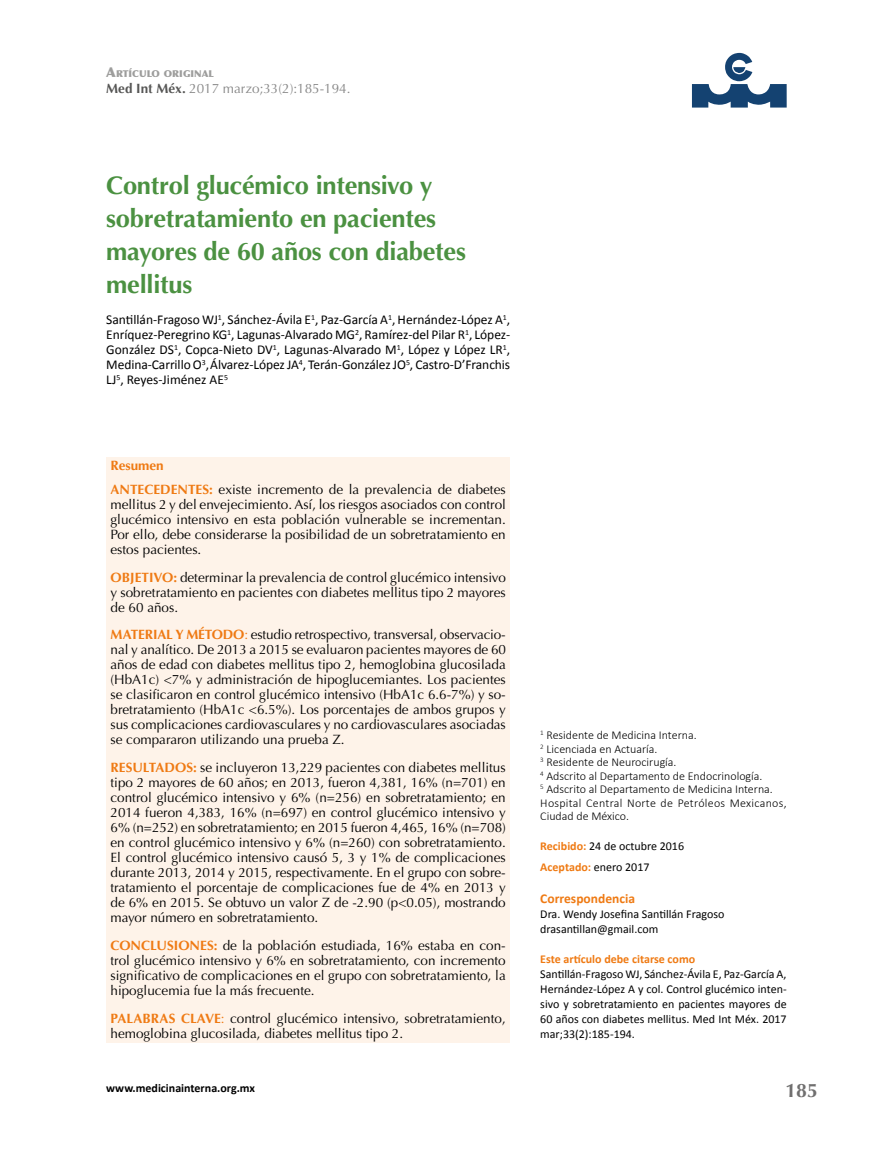
<style>
.page{position:relative;width:893px;height:1149px;background:#fff}
.page>*{position:absolute;margin:0;border:0;box-sizing:border-box;transform-origin:0 0}
.t1{font:700 25.5px/33px "Optima";letter-spacing:-.01em;color:#4b9141}
.t2{font:700 19.5px "Optima";color:#706f6f}
.t3{font:13.5px/15px "Optima";color:#000;text-align:justify}
.t4{font:13.5px/15px "Calibri";letter-spacing:-.005em;color:#000;text-align:justify}
.t5{font:13.5px "Optima";color:#878787}
.t6{font:700 13.5px "Calibri";color:#ef7a13}
.t7{font:12px/15px "Calibri";color:#000}
.t8{font:300 12px/13.5px "Calibri";color:#000}
.t9{font:700 12px "Calibri";color:#ef7a13}
.t10{font:700 12px "Calibri";color:#000}
.t11{font:900 9.45px "Optima";color:#9d9d9c}
.s1{font-size:13.5px}
.s2{font-weight:700;color:#575756}
.s3{font-weight:700;color:#ef7a13}
.s4{color:#ef7a13}
</style>
<div class="page">
<svg style="left:692px;top:53px;width:95px;height:54px"></svg>
<div style="left:106px;top:457px;width:404px;height:585px;background:#fef3e9"></div>
<p class="t11" style="left:106px;top:68px;width:109px"><span class="s1">A</span>RTÍCULO ORIGINAL</p>
<p class="t5" style="left:106px;top:80px;width:246px"><span class="s2">Med Int Méx.</span> 2017 marzo;33(2):185-194.</p>
<h1 class="t1" style="left:106px;top:169px;width:361px">Control glucémico intensivo y sobretratamiento en pacientes mayores de 60 años con diabetes mellitus</h1>
<p class="t4" style="left:106px;top:312px;width:405px">Santillán-Fragoso WJ<sup>1</sup>, Sánchez-Ávila E<sup>1</sup>, Paz-García A<sup>1</sup>, Hernández-López A<sup>1</sup>, Enríquez-Peregrino KG<sup>1</sup>, Lagunas-Alvarado MG<sup>2</sup>, Ramírez-del Pilar R<sup>1</sup>, López-González DS<sup>1</sup>, Copca-Nieto DV<sup>1</sup>, Lagunas-Alvarado M<sup>1</sup>, López y López LR<sup>1</sup>, Medina-Carrillo O<sup>3</sup>,Álvarez-López JA<sup>4</sup>, Terán-González JO<sup>5</sup>, Castro-D’Franchis LJ<sup>5</sup>, Reyes-Jiménez AE<sup>5</sup></p>
<p class="t3" style="left:111px;top:454px;width:397px;line-height:23.5px"><span class="s3">Resumen<br>ANTECEDENTES:</span> existe incremento de la prevalencia de diabetes</p>
<p class="t3" style="left:111px;top:496px;width:397px">mellitus 2 y del envejecimiento. Así, los riesgos asociados con control glucémico intensivo en esta población vulnerable se incrementan.<br>Por ello, debe considerarse la posibilidad de un sobretratamiento en estos pacientes.</p>
<p class="t3" style="left:111px;top:569px;width:397px"><span class="s3">OBJETIVO:</span> determinar la prevalencia de control glucémico intensivo y sobretratamiento en pacientes con diabetes mellitus tipo 2 mayores de 60 años.</p>
<p class="t3" style="left:111px;top:627px;width:397px"><span class="s3">MATERIAL Y MÉTODO</span><span class="s4">:</span> estudio retrospectivo, transversal, observacio&shy;nal y analítico. De 2013 a 2015 se evaluaron pacientes mayores de 60 años de edad con diabetes mellitus tipo 2, hemoglobina glucosilada (HbA1c) &lt;7% y administración de hipoglucemiantes. Los pacientes se clasificaron en control glucémico intensivo (HbA1c 6.6-7%) y so&shy;bretratamiento (HbA1c &lt;6.5%). Los porcentajes de ambos grupos y sus complicaciones cardiovasculares y no cardiovasculares asociadas se compararon utilizando una prueba Z.</p>
<p class="t3" style="left:111px;top:760px;width:397px"><span class="s3">RESULTADOS:</span> se incluyeron 13,229 pacientes con diabetes mellitus tipo 2 mayores de 60 años; en 2013, fueron 4,381, 16% (n=701) en control glucémico intensivo y 6% (n=256) en sobretratamiento; en 2014 fueron 4,383, 16% (n=697) en control glucémico intensivo y 6% (n=252) en sobretratamiento; en 2015 fueron 4,465, 16% (n=708) en control glucémico intensivo y 6% (n=260) con sobretratamiento.<br>El control glucémico intensivo causó 5, 3 y 1% de complicaciones durante 2013, 2014 y 2015, respectivamente. En el grupo con sobre&shy;tratamiento el porcentaje de complicaciones fue de 4% en 2013 y de 6% en 2015. Se obtuvo un valor Z de -2.90 (p&lt;0.05), mostrando mayor número en sobretratamiento.</p>
<p class="t3" style="left:111px;top:937px;width:397px"><span class="s3">CONCLUSIONES:</span> de la población estudiada, 16% estaba en con&shy;trol glucémico intensivo y 6% en sobretratamiento, con incremento significativo de complicaciones en el grupo con sobretratamiento, la hipoglucemia fue la más frecuente.</p>
<p class="t3" style="left:111px;top:1010px;width:397px"><span class="s3">PALABRAS CLAVE</span><span class="s4">:</span> control glucémico intensivo, sobretratamiento, hemoglobina glucosilada, diabetes mellitus tipo 2.</p>
<p class="t10" style="left:106px;top:1079px;width:150px">www.medicinainterna.org.mx</p>
<p class="t8" style="left:540px;top:728px;width:248px"><sup>1</sup> Residente de Medicina Interna.<br><sup>2</sup> Licenciada en Actuaría.<br><sup>3</sup> Residente de Neurocirugía.<br><sup>4</sup> Adscrito al Departamento de Endocrinología.<br><sup>5</sup> Adscrito al Departamento de Medicina Interna.<br>Hospital Central Norte de Petróleos Mexicanos, Ciudad de México.</p>
<p class="t7" style="left:540px;top:834px;width:145px;line-height:21px"><span class="s3">Recibido:</span> 24 de octubre 2016<br><span class="s3">Aceptado:</span> enero 2017</p>
<p class="t6" style="left:540px;top:889px;width:96px">Correspondencia</p>
<p class="t7" style="left:540px;top:906px;width:186px">Dra. Wendy Josefina Santillán Fragoso drasantillan@gmail.com</p>
<p class="t9" style="left:540px;top:951px;width:156px">Este artículo debe citarse como</p>
<p class="t7" style="left:540px;top:966px;width:248px;text-align:justify">Santillán-Fragoso WJ, Sánchez-Ávila E, Paz-García A, Hernández-López A y col. Control glucémico inten&shy;sivo y sobretratamiento en pacientes mayores de 60 años con diabetes mellitus. Med Int Méx. 2017 mar;33(2):185-194.</p>
<h2 class="t2" style="left:785px;top:1079px;width:34px">185</h2>
</div>
